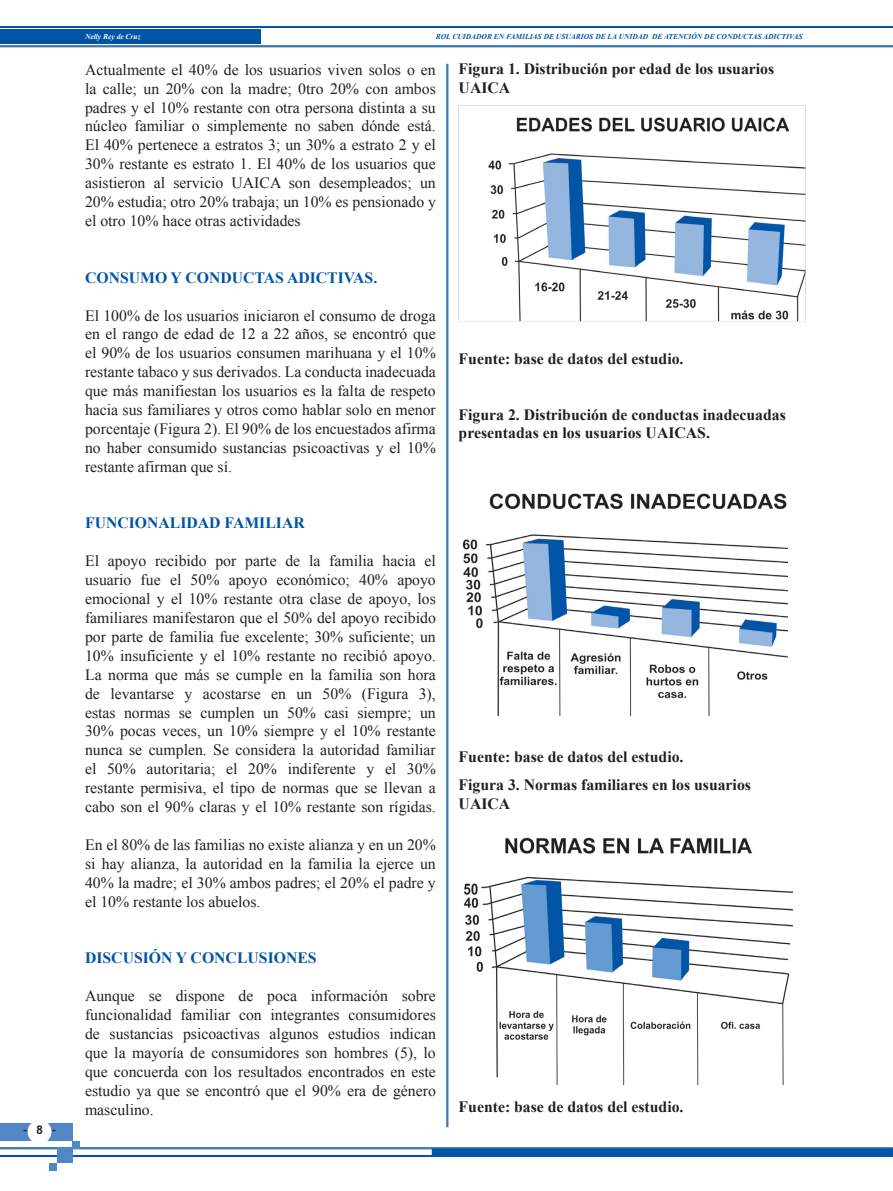
<style>
.page{position:relative;width:893px;height:1191px;background:#fff}
.page>*{position:absolute;margin:0;border:0;box-sizing:border-box;transform-origin:0 0}
.t1{font:15.75px/18.9px "Times New Roman";color:#231f20;text-align:justify}
.t2{font:700 15.75px/18.9px "Times New Roman";color:#231f20}
.t3{font:700 15.75px "Times New Roman";color:#0154a6}
.t4{font:700 12px "Trebuchet MS";color:#231f20}
.t5{font:italic 700 7.5px "Times New Roman";color:#0154a6}
.t6{font:italic 700 7.5px "Times New Roman";color:#fff}
</style>
<div class="page">
<div style="left:0;top:1122px;width:72px;height:18px;background:#5187c6"></div>
<hr style="left:0;top:1147px;width:893px;height:1px;background:#0154a6">
<hr style="left:0;top:1148px;width:893px;height:1px;background:#0154a6">
<hr style="left:0;top:1155px;width:893px;height:1px;background:#0154a6">
<hr style="left:0;top:1156px;width:893px;height:1px;background:#0154a6">
<div style="left:57px;top:1148px;width:15px;height:15px;background:#5187c6"></div>
<div style="left:72px;top:1140px;width:8px;height:8px;background:#5187c6"></div>
<div style="left:49px;top:1163px;width:8px;height:7px;background:#5187c6"></div>
<div style="left:28px;top:1120px;width:23px;height:22px;background:#fff;border-radius:50%"></div>
<div style="left:28px;top:1119px;width:23px;height:24px;border:2px solid #fff;border-radius:50%"></div>
<div style="left:432px;top:1148px;width:461px;height:7px;background:#0154a6;border:2px solid #0154a6"></div>
<div style="left:0;top:30px;width:261px;height:14px;background:#0154a6"></div>
<hr style="left:0;top:26px;width:893px;height:1px;background:#0154a6">
<hr style="left:0;top:27px;width:893px;height:1px;background:#0154a6">
<hr style="left:0;top:46px;width:893px;height:1px;background:#0154a6">
<hr style="left:448px;top:64px;width:1px;height:1063px;background:#0154a6">
<hr style="left:446px;top:64px;width:1px;height:1063px;background:#0154a6">
<img style="left:459px;top:105px;width:346px;height:216px">
<img style="left:462px;top:493px;width:325px;height:222px">
<img style="left:463px;top:837px;width:329px;height:247px">
<p class="t4" style="left:23px;top:1122px;width:35px">-8-</p>
<p class="t6" style="left:85px;top:33px;width:57px">Nelly Rey de Cruz</p>
<p class="t5" style="left:436px;top:33px;width:368px">ROL CUIDADOR EN FAMILIAS DE USUARIOS DE LA UNIDAD DE ATENCIÓN DE CONDUCTAS ADICTIVAS</p>
<p class="t1" style="left:85px;top:60px;width:352px">Actualmente el 40% de los usuarios viven solos o en la calle; un 20% con la madre; 0tro 20% con ambos padres y el 10% restante con otra persona distinta a su núcleo familiar o simplemente no saben dónde está.<br>El 40% pertenece a estratos 3; un 30% a estrato 2 y el 30% restante es estrato 1. El 40% de los usuarios que asistieron al servicio UAICA son desempleados; un 20% estudia; otro 20% trabaja; un 10% es pensionado y el otro 10% hace otras actividades</p>
<p class="t3" style="left:85px;top:269px;width:294px">CONSUMO Y CONDUCTAS ADICTIVAS.</p>
<p class="t1" style="left:85px;top:306px;width:352px">El 100% de los usuarios iniciaron el consumo de droga en el rango de edad de 12 a 22 años, se encontró que el 90% de los usuarios consumen marihuana y el 10% restante tabaco y sus derivados. La conducta inadecuada que más manifiestan los usuarios es la falta de respeto hacia sus familiares y otros como hablar solo en menor porcentaje (Figura 2). El 90% de los encuestados afirma no haber consumido sustancias psicoactivas y el 10% restante afirman que sí.</p>
<p class="t3" style="left:85px;top:514px;width:221px">FUNCIONALIDAD FAMILIAR</p>
<p class="t1" style="left:85px;top:551px;width:352px">El apoyo recibido por parte de la familia hacia el usuario fue el 50% apoyo económico; 40% apoyo emocional y el 10% restante otra clase de apoyo, los familiares manifestaron que el 50% del apoyo recibido por parte de familia fue excelente; 30% suficiente; un 10% insuficiente y el 10% restante no recibió apoyo.<br>La norma que más se cumple en la familia son hora de levantarse y acostarse en un 50% (Figura 3), estas normas se cumplen un 50% casi siempre; un 30% pocas veces, un 10% siempre y el 10% restante nunca se cumplen. Se considera la autoridad familiar el 50% autoritaria; el 20% indiferente y el 30% restante permisiva, el tipo de normas que se llevan a cabo son el 90% claras y el 10% restante son rígidas.</p>
<p class="t1" style="left:85px;top:835px;width:352px">En el 80% de las familias no existe alianza y en un 20% si hay alianza, la autoridad en la familia la ejerce un 40% la madre; el 30% ambos padres; el 20% el padre y el 10% restante los abuelos.</p>
<p class="t3" style="left:85px;top:949px;width:233px">DISCUSIÓN Y CONCLUSIONES</p>
<p class="t1" style="left:85px;top:986px;width:352px">Aunque se dispone de poca información sobre funcionalidad familiar con integrantes consumidores de sustancias psicoactivas algunos estudios indican que la mayoría de consumidores son hombres (5), lo que concuerda con los resultados encontrados en este estudio ya que se encontró que el 90% era de género masculino.</p>
<p class="t2" style="left:459px;top:60px;width:317px">Figura 1. Distribución por edad de los usuarios<br>UAICA</p>
<p class="t2" style="left:459px;top:349px;width:226px">Fuente: base de datos del estudio.</p>
<p class="t2" style="left:459px;top:405px;width:329px">Figura 2. Distribución de conductas inadecuadas presentadas en los usuarios UAICAS.</p>
<p class="t2" style="left:459px;top:742px;width:294px;line-height:27.9px">Fuente: base de datos del estudio.<br>Figura 3. Normas familiares en los usuarios</p>
<p class="t2" style="left:459px;top:794px;width:53px">UAICA</p>
<p class="t2" style="left:459px;top:1097px;width:226px">Fuente: base de datos del estudio.</p>
</div>
